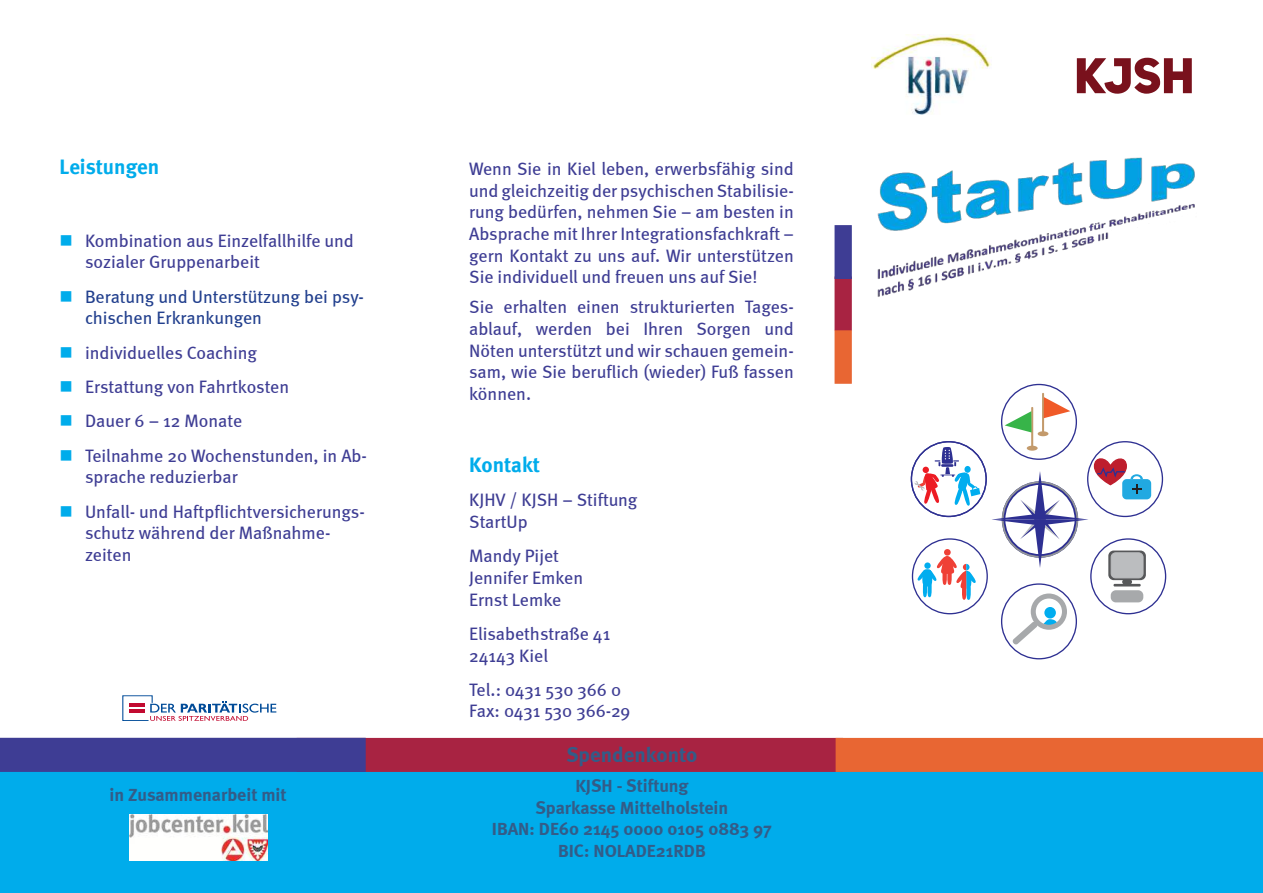
<style>
.page{position:relative;width:1263px;height:893px;background:#fff}
.page>*{position:absolute;margin:0;border:0;box-sizing:border-box;transform-origin:0 0}
.t1{font:21px "Meta Bold LF";color:#00aceb}
.t2{font:700 21px "Meta";color:#335c88}
.t3{font:18px/21.6px "Meta";color:#3e3d94}
.t4{font:700 18px/21.6px "Meta";color:#335c88;text-align:center}
.t5{font:18px/21.6px "Meta";letter-spacing:-.005em;color:#22408e}
</style>
<div class="page">
<div style="left:0;top:772px;width:1263px;height:121px;background:#00aceb"></div>
<div style="left:297px;top:738px;width:546px;height:34px;background:#a82342"></div>
<div style="left:0;top:738px;width:366px;height:34px;background:#3e3d94"></div>
<div style="left:836px;top:738px;width:427px;height:34px;background:#e86633"></div>
<div style="left:834px;top:330px;width:18px;height:54px;background:#e86633;border:2px solid #e86633"></div>
<div style="left:834px;top:276px;width:18px;height:54px;background:#a82342;border:2px solid #a82342"></div>
<div style="left:834px;top:225px;width:18px;height:54px;background:#3e3d94;border:2px solid #3e3d94"></div>
<img style="left:871px;top:34px;width:120px;height:81px">
<svg style="left:1077px;top:58px;width:115px;height:36px"></svg>
<svg style="left:1108px;top:550px;width:38px;height:30px"></svg>
<div style="left:1122px;top:479px;width:29px;height:20px;background:#21a9e1;border-radius:4px"></div>
<hr style="left:1042px;top:393px;width:2px;height:41px;background:#c39a6b">
<svg style="left:1044px;top:397px;width:26px;height:21px"></svg>
<div style="left:1038px;top:431px;width:10px;height:5px;background:#c39a6b;border-radius:50%"></div>
<hr style="left:1031px;top:407px;width:2px;height:41px;background:#c39a6b">
<svg style="left:1005px;top:411px;width:26px;height:21px"></svg>
<svg style="left:910px;top:440px;width:233px;height:205px"></svg>
<img style="left:877px;top:157px;width:318px;height:140px">
<svg style="left:122px;top:695px;width:154px;height:26px"></svg>
<img style="left:129px;top:815px;width:138px;height:46px">
<p class="t1" style="left:60px;top:158px;width:101px">Leistungen</p>
<p class="t3" style="left:85px;top:231px;width:270px">Kombination aus Einzelfallhilfe und sozialer Gruppenarbeit</p>
<p class="t5" style="left:85px;top:287px;width:280px">Beratung und Unterstützung bei psy&shy;chischen Erkrankungen</p>
<p class="t3" style="left:85px;top:337px;width:284px;line-height:34.3px">individuelles Coaching<br>Erstattung von Fahrtkosten<br>Dauer 6 – 12 Monate<br>Teilnahme 20 Wochenstunden, in Ab-</p>
<p class="t3" style="left:85px;top:461px;width:281px;line-height:34.3px">sprache reduzierbar<br>Unfall- und Haftpflichtversicherungs-</p>
<p class="t3" style="left:85px;top:524px;width:247px">schutz während der Maßnahme&shy;zeiten</p>
<p class="t4" style="left:110px;top:785px;width:179px">in Zusammenarbeit mit</p>
<p class="t3" style="left:469px;top:159px;width:326px;text-align:justify">Wenn Sie in Kiel leben, erwerbsfähig sind und gleichzeitig der psychischen Stabilisie&shy;rung bedürfen, nehmen Sie – am besten in Absprache mit Ihrer Integrationsfachkraft – gern Kontakt zu uns auf. Wir unterstützen Sie individuell und freuen uns auf Sie!</p>
<p class="t3" style="left:469px;top:298px;width:326px;text-align:justify">Sie erhalten einen strukturierten Tages&shy;ablauf, werden bei Ihren Sorgen und Nöten unterstützt und wir schauen gemein&shy;sam, wie Sie beruflich (wieder) Fuß fassen können.</p>
<p class="t1" style="left:469px;top:456px;width:72px">Kontakt</p>
<p class="t3" style="left:469px;top:491px;width:170px">KJHV / KJSH – Stiftung<br>StartUp</p>
<p class="t3" style="left:469px;top:547px;width:116px">Mandy Pijet<br>Jennifer Emken<br>Ernst Lemke</p>
<p class="t3" style="left:469px;top:624px;width:143px">Elisabethstraße 41<br>24143 Kiel</p>
<p class="t3" style="left:469px;top:680px;width:163px">Tel.: 0431 530 366 0<br>Fax: 0431 530 366-29</p>
<p class="t2" style="left:566px;top:746px;width:132px">Spendenkonto</p>
<p class="t4" style="left:492px;top:776px;width:281px">KJSH - Stiftung<br>Sparkasse Mittelholstein<br>IBAN: DE60 2145 0000 0105 0883 97<br>BIC: NOLADE21RDB</p>
</div>
